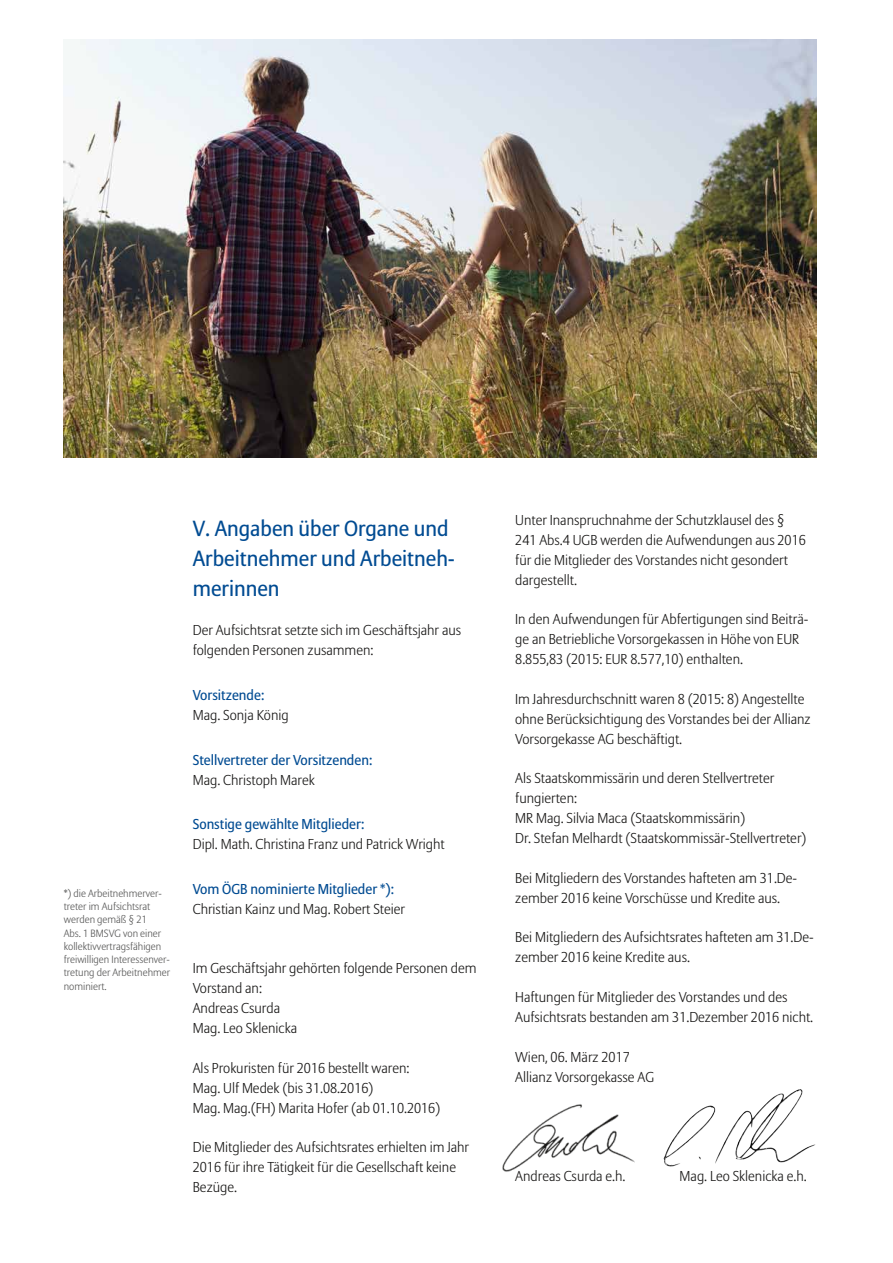
<style>
.page{position:relative;width:893px;height:1263px;background:#fff}
.page>*{position:absolute;margin:0;border:0;box-sizing:border-box;transform-origin:0 0}
.t1{font:21.75px/29.8px "Allianz Sans";color:#004b92}
.t2{font:300 14.25px/20px "Allianz Sans";color:#181716}
.t3{font:14.25px "Allianz Sans";color:#004b92}
.t4{font:300 10.5px/13.2px "Allianz Sans";color:#565655}
</style>
<div class="page">
<img style="left:64px;top:40px;width:752px;height:417px">
<img style="left:502px;top:1104px;width:133px;height:68px">
<img style="left:715px;top:1089px;width:101px;height:75px">
<p class="t4" style="left:64px;top:886px;width:108px">*) die Arbeitnehmerver&shy;treter im Aufsichtsrat werden gemäß § 21<br>Abs. 1 BMSVG von einer kollektivvertragsfähigen freiwilligen Interessenver&shy;tretung der Arbeitnehmer nominiert.</p>
<h1 class="t1" style="left:193px;top:513px;width:264px">V. Angaben über Organe und<br>Arbeitnehmer und Arbeitneh&shy;merinnen</h1>
<p class="t2" style="left:193px;top:620px;width:270px">Der Aufsichtsrat setzte sich im Geschäftsjahr aus folgenden Personen zusammen:</p>
<p class="t3" style="left:193px;top:686px;width:73px">Vorsitzende:</p>
<p class="t2" style="left:193px;top:705px;width:98px">Mag. Sonja König</p>
<p class="t3" style="left:193px;top:751px;width:181px">Stellvertreter der Vorsitzenden:</p>
<p class="t2" style="left:193px;top:769px;width:124px">Mag. Christoph Marek</p>
<p class="t3" style="left:193px;top:816px;width:173px">Sonstige gewählte Mitglieder:</p>
<p class="t2" style="left:193px;top:834px;width:254px">Dipl. Math. Christina Franz und Patrick Wright</p>
<p class="t3" style="left:193px;top:880px;width:203px">Vom ÖGB nominierte Mitglieder *):</p>
<p class="t2" style="left:193px;top:898px;width:214px">Christian Kainz und Mag. Robert Steier</p>
<p class="t2" style="left:193px;top:958px;width:285px">Im Geschäftsjahr gehörten folgende Personen dem<br>Vorstand an:<br>Andreas Csurda<br>Mag. Leo Sklenicka</p>
<p class="t2" style="left:193px;top:1057px;width:249px">Als Prokuristen für 2016 bestellt waren:<br>Mag. Ulf Medek (bis 31.08.2016)<br>Mag. Mag.(FH) Marita Hofer (ab 01.10.2016)</p>
<p class="t2" style="left:193px;top:1137px;width:278px">Die Mitglieder des Aufsichtsrates erhielten im Jahr<br>2016 für ihre Tätigkeit für die Gesellschaft keine<br>Bezüge.</p>
<p class="t2" style="left:515px;top:510px;width:292px">Unter Inanspruchnahme der Schutzklausel des § 241 Abs.4 UGB werden die Aufwendungen aus 2016 für die Mitglieder des Vorstandes nicht gesondert dargestellt.</p>
<p class="t2" style="left:515px;top:609px;width:295px">In den Aufwendungen für Abfertigungen sind Beiträ&shy;ge an Betriebliche Vorsorgekassen in Höhe von EUR<br>8.855,83 (2015: EUR 8.577,10) enthalten.</p>
<p class="t2" style="left:515px;top:689px;width:297px">Im Jahresdurchschnitt waren 8 (2015: 8) Angestellte ohne Berücksichtigung des Vorstandes bei der Allianz<br>Vorsorgekasse AG beschäftigt.</p>
<p class="t2" style="left:515px;top:768px;width:293px">Als Staatskommissärin und deren Stellvertreter fungierten:<br>MR Mag. Silvia Maca (Staatskommissärin)<br>Dr. Stefan Melhardt (Staatskommissär-Stellvertreter)</p>
<p class="t2" style="left:515px;top:868px;width:283px">Bei Mitgliedern des Vorstandes hafteten am 31.De&shy;zember 2016 keine Vorschüsse und Kredite aus.</p>
<p class="t2" style="left:515px;top:927px;width:300px">Bei Mitgliedern des Aufsichtsrates hafteten am 31.De&shy;zember 2016 keine Kredite aus.</p>
<p class="t2" style="left:515px;top:987px;width:299px">Haftungen für Mitglieder des Vorstandes und des<br>Aufsichtsrats bestanden am 31.Dezember 2016 nicht.</p>
<p class="t2" style="left:515px;top:1046px;width:140px">Wien, 06. März 2017<br>Allianz Vorsorgekasse AG</p>
<p class="t2" style="left:515px;top:1166px;width:112px">Andreas Csurda e.h.</p>
<p class="t2" style="left:680px;top:1166px;width:129px">Mag. Leo Sklenicka e.h.</p>
</div>
